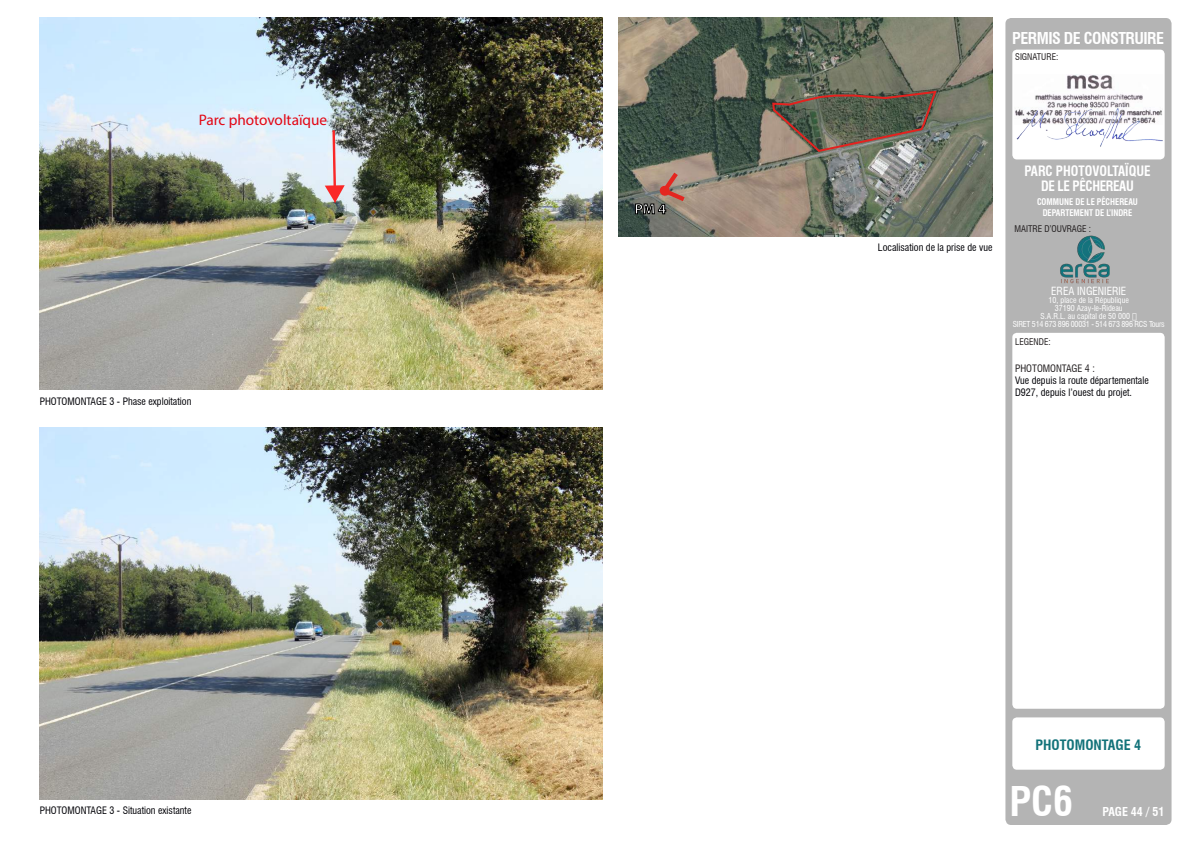
<style>
.page{position:relative;width:1191px;height:842px;background:#fff}
.page>*{position:absolute;margin:0;border:0;box-sizing:border-box;transform-origin:0 0}
.t1{font:700 condensed 40px "Swiss 721 BT";color:#fff}
.t2{font:700 condensed 16px "Swiss 721 BT";letter-spacing:-.03em;color:#fff}
.t3{font:15.3px "Myriad Pro";color:#e30613}
.t4{font:700 14.6px "Myriad Pro";color:#fff}
.t5{font:700 condensed 14px/15px "Swiss 721 BT";letter-spacing:-.01em;color:#fff;text-align:center;scale:.93 1}
.t6{font:700 condensed 14px "Swiss 721 BT";color:#127279}
.t7{font:700 condensed 12px "Swiss 721 BT";color:#fff}
.t8{font:condensed 11px "Swiss 721 BT";color:#fff}
.t9{font:condensed 10px/12px "Swiss 721 BT";color:#000006}
.t10{font:condensed 10px "Swiss 721 BT";color:#231f20}
.t11{font:700 condensed 9px/10.8px "Swiss 721 BT";color:#fff;text-align:center;scale:.93 1}
.t12{font:condensed 9px "Swiss 721 BT";color:#231f20}
.t13{font:condensed 8px/8px "Swiss 721 BT";color:#fff;text-align:center}
</style>
<div class="page">
<div style="left:1005px;top:18px;width:166px;height:807px;background:#b4b4b4;border-radius:6px"></div>
<div style="left:1012px;top:50px;width:152px;height:109px;background:#fff;border-radius:5px"></div>
<div style="left:1012px;top:333px;width:152px;height:376px;background:#fff;border-radius:5px"></div>
<div style="left:1012px;top:717px;width:152px;height:53px;background:#fff;border-radius:5px"></div>
<img style="left:1060px;top:235px;width:50px;height:49px">
<img style="left:618px;top:17px;width:374px;height:219px">
<img style="left:771px;top:90px;width:167px;height:63px">
<svg style="left:634px;top:166px;width:55px;height:54px;background:#8d796d"></svg>
<img style="left:40px;top:427px;width:562px;height:373px">
<img style="left:40px;top:17px;width:562px;height:372px">
<svg style="left:325px;top:130px;width:20px;height:73px"></svg>
<img style="left:1035px;top:75px;width:108px;height:33px">
<img style="left:1015px;top:108px;width:148px;height:39px">
<h3 class="t3" style="left:199px;top:111px;width:130px">Parc photovoltaïque</h3>
<p class="t9" style="left:40px;top:395px;width:153px">PHOTOMONTAGE 3 - Phase exploitation</p>
<h3 class="t4" style="left:634px;top:199px;width:33px">PM 4</h3>
<h2 class="t2" style="left:1012px;top:28px;width:153px">PERMIS DE CONSTRUIRE</h2>
<p class="t12" style="left:1015px;top:52px;width:45px">SIGNATURE:</p>
<p class="t9" style="left:878px;top:241px;width:116px">Localisation de la prise de vue</p>
<h3 class="t5" style="left:1024px;top:163px;width:137px">PARC PHOTOVOLTAÏQUE<br>DE LE PÊCHEREAU</h3>
<p class="t11" style="left:1037px;top:196px;width:110px">COMMUNE DE LE PÊCHEREAU<br>DEPARTEMENT DE L’INDRE</p>
<p class="t12" style="left:1014px;top:223px;width:78px">MAITRE D’OUVRAGE :</p>
<p class="t8" style="left:1051px;top:285px;width:77px">EREA INGENIERIE</p>
<p class="t13" style="left:1012px;top:296px;width:153px">10, place de la République<br>37190 Azay-le-Rideau<br>S.A.R.L. au capital de 50 000 €<br>SIRET 514 673 896 00031 - 514 673 896 RCS Tours</p>
<p class="t12" style="left:1015px;top:336px;width:37px">LEGENDE:</p>
<p class="t10" style="left:1015px;top:362px;width:81px">PHOTOMONTAGE 4 :</p>
<p class="t9" style="left:1015px;top:374px;width:135px">Vue depuis la route départementale<br>D927, depuis l’ouest du projet.</p>
<h3 class="t6" style="left:1035px;top:737px;width:107px">PHOTOMONTAGE 4</h3>
<h1 class="t1" style="left:1009px;top:777px;width:65px">PC6</h1>
<p class="t9" style="left:40px;top:804px;width:153px">PHOTOMONTAGE 3 - Situation existante</p>
<p class="t7" style="left:1102px;top:804px;width:64px">PAGE 44 / 51</p>
</div>
